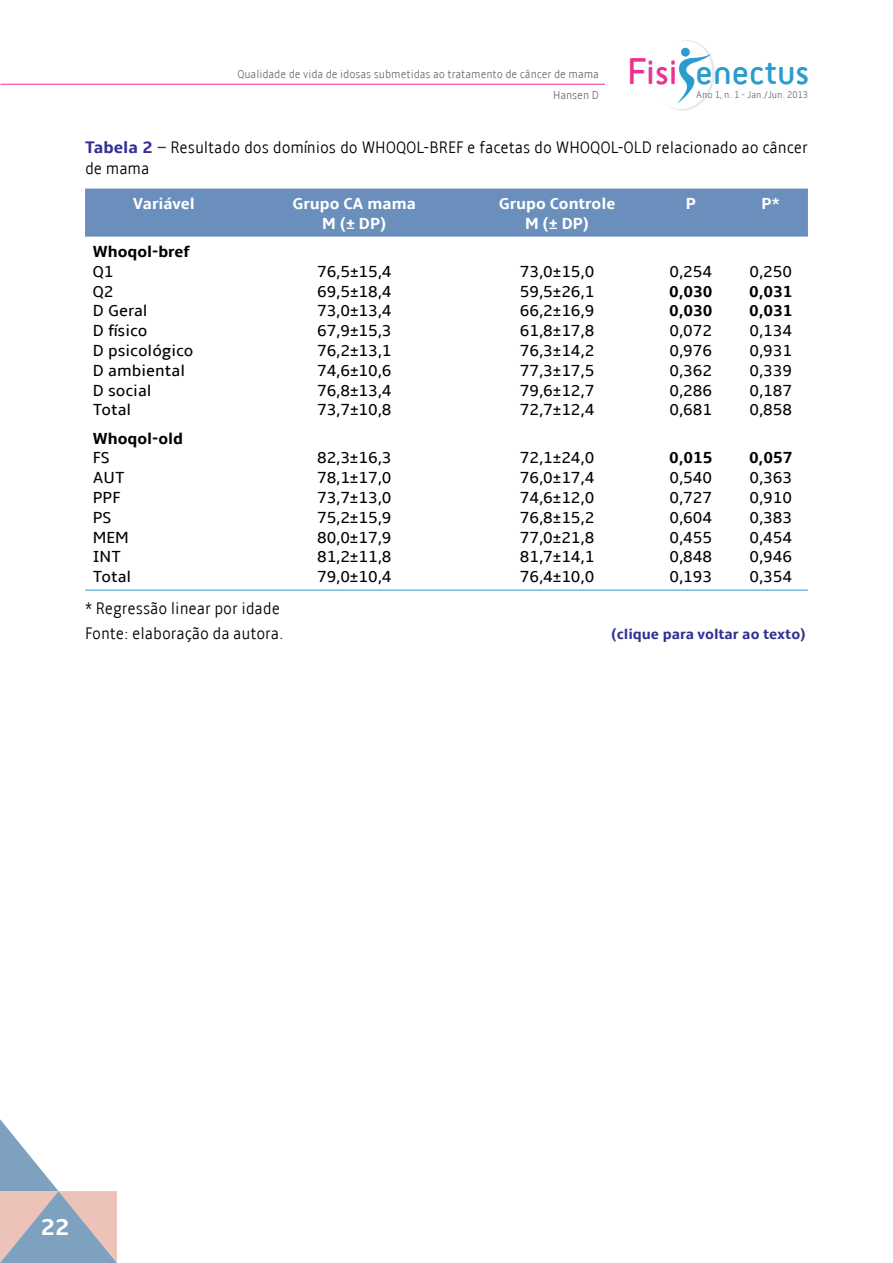
<style>
.page{position:relative;width:893px;height:1263px;background:#fff}
.page>*{position:absolute;margin:0;border:0;box-sizing:border-box;transform-origin:0 0}
.t1{font:37.65px "Sci Fly Sans";color:#2a9dcf}
.t2{font:37.65px "Sci Fly Sans";color:#ed3190}
.t3{font:700 24px "Amble";color:#fff}
.t4{font:300 condensed 17.25px/20.7px "Amble";color:#000}
.t5{font:16.5px/19.8px "Amble";color:#000;text-align:justify}
.t6{font:700 16.5px/19.8px "Amble";color:#000}
.t7{font:700 16.5px/19.8px "Amble";color:#fff;text-align:center}
.t8{font:700 15px "Amble";color:#333092}
.t9{font:300 condensed 12px/21px "Amble";color:#6d6e71;text-align:right}
.t10{font:300 condensed 10.2px "Amble";color:#6d6e71}
.s1{font-weight:700;font-stretch:normal;color:#333092}
</style>
<div class="page">
<hr style="left:0;top:84px;width:605px;height:1px;background:#ed3190">
<svg style="left:667px;top:40px;width:48px;height:71px"></svg>
<svg style="left:0;top:1119px;width:117px;height:144px"></svg>
<div style="left:85px;top:189px;width:723px;height:48px;background:#6a8fbc"></div>
<hr style="left:85px;top:590px;width:157px;height:1px;background:#2a9dcf">
<hr style="left:242px;top:590px;width:224px;height:1px;background:#2a9dcf">
<hr style="left:466px;top:590px;width:182px;height:1px;background:#2a9dcf">
<hr style="left:648px;top:590px;width:85px;height:1px;background:#2a9dcf">
<hr style="left:733px;top:590px;width:75px;height:1px;background:#2a9dcf">
<p class="t9" style="left:237px;top:64px;width:363px">Qualidade de vida de idosas submetidas ao tratamento de câncer de mama<br>Hansen D</p>
<h1 class="t2" style="left:627px;top:50px;width:52px">Fisi</h1>
<h1 class="t1" style="left:696px;top:50px;width:115px">enectus</h1>
<p class="t10" style="left:696px;top:89px;width:113px">Ano 1, n. 1 - Jan./Jun. 2013</p>
<p class="t4" style="left:85px;top:138px;width:724px"><span class="s1">Tabela 2 –</span> Resultado dos domínios do WHOQOL-BREF e facetas do WHOQOL-OLD relacionado ao câncer de mama</p>
<p class="t7" style="left:133px;top:194px;width:64px">Variável</p>
<p class="t7" style="left:293px;top:194px;width:125px">Grupo CA mama<br>M (± DP)</p>
<p class="t7" style="left:499px;top:194px;width:118px">Grupo Controle<br>M (± DP)</p>
<p class="t7" style="left:686px;top:194px;width:12px">P</p>
<p class="t7" style="left:761px;top:194px;width:20px">P*</p>
<p class="t6" style="left:93px;top:242px;width:98px">Whoqol-bref</p>
<p class="t5" style="left:93px;top:262px;width:102px;text-align:left">Q1<br>Q2<br>D Geral<br>D físico<br>D psicológico<br>D ambiental<br>D social<br>Total</p>
<p class="t5" style="left:317px;top:262px;width:76px">76,5±15,4<br>69,5±18,4<br>73,0±13,4<br>67,9±15,3<br>76,2±13,1<br>74,6±10,6<br>76,8±13,4<br>73,7±10,8</p>
<p class="t5" style="left:520px;top:262px;width:76px">73,0±15,0<br>59,5±26,1<br>66,2±16,9<br>61,8±17,8<br>76,3±14,2<br>77,3±17,5<br>79,6±12,7<br>72,7±12,4</p>
<p class="t5" style="left:669px;top:262px;width:44px">0,254</p>
<p class="t5" style="left:749px;top:262px;width:44px">0,250</p>
<p class="t6" style="left:749px;top:281px;width:45px">0,031<br>0,031</p>
<p class="t5" style="left:749px;top:321px;width:44px">0,134<br>0,931<br>0,339<br>0,187<br>0,858</p>
<p class="t6" style="left:669px;top:281px;width:45px">0,030<br>0,030</p>
<p class="t5" style="left:669px;top:321px;width:44px">0,072<br>0,976<br>0,362<br>0,286<br>0,681</p>
<p class="t6" style="left:93px;top:428px;width:92px">Whoqol-old</p>
<p class="t5" style="left:93px;top:448px;width:40px;text-align:left">FS<br>AUT<br>PPF<br>PS<br>MEM<br>INT<br>Total</p>
<p class="t5" style="left:317px;top:448px;width:76px">82,3±16,3<br>78,1±17,0<br>73,7±13,0<br>75,2±15,9<br>80,0±17,9<br>81,2±11,8<br>79,0±10,4</p>
<p class="t5" style="left:520px;top:448px;width:76px">72,1±24,0<br>76,0±17,4<br>74,6±12,0<br>76,8±15,2<br>77,0±21,8<br>81,7±14,1<br>76,4±10,0</p>
<p class="t6" style="left:669px;top:448px;width:45px">0,015</p>
<p class="t5" style="left:669px;top:468px;width:44px">0,540<br>0,727<br>0,604<br>0,455<br>0,848<br>0,193</p>
<p class="t6" style="left:749px;top:448px;width:45px">0,057</p>
<p class="t5" style="left:749px;top:468px;width:44px">0,363<br>0,910<br>0,383<br>0,454<br>0,946<br>0,354</p>
<p class="t4" style="left:85px;top:596px;width:200px;line-height:24.9px">* Regressão linear por idade<br>Fonte: elaboração da autora.</p>
<p class="t8" style="left:611px;top:625px;width:196px">(clique para voltar ao texto)</p>
<h2 class="t3" style="left:41px;top:1213px;width:30px">22</h2>
</div>
